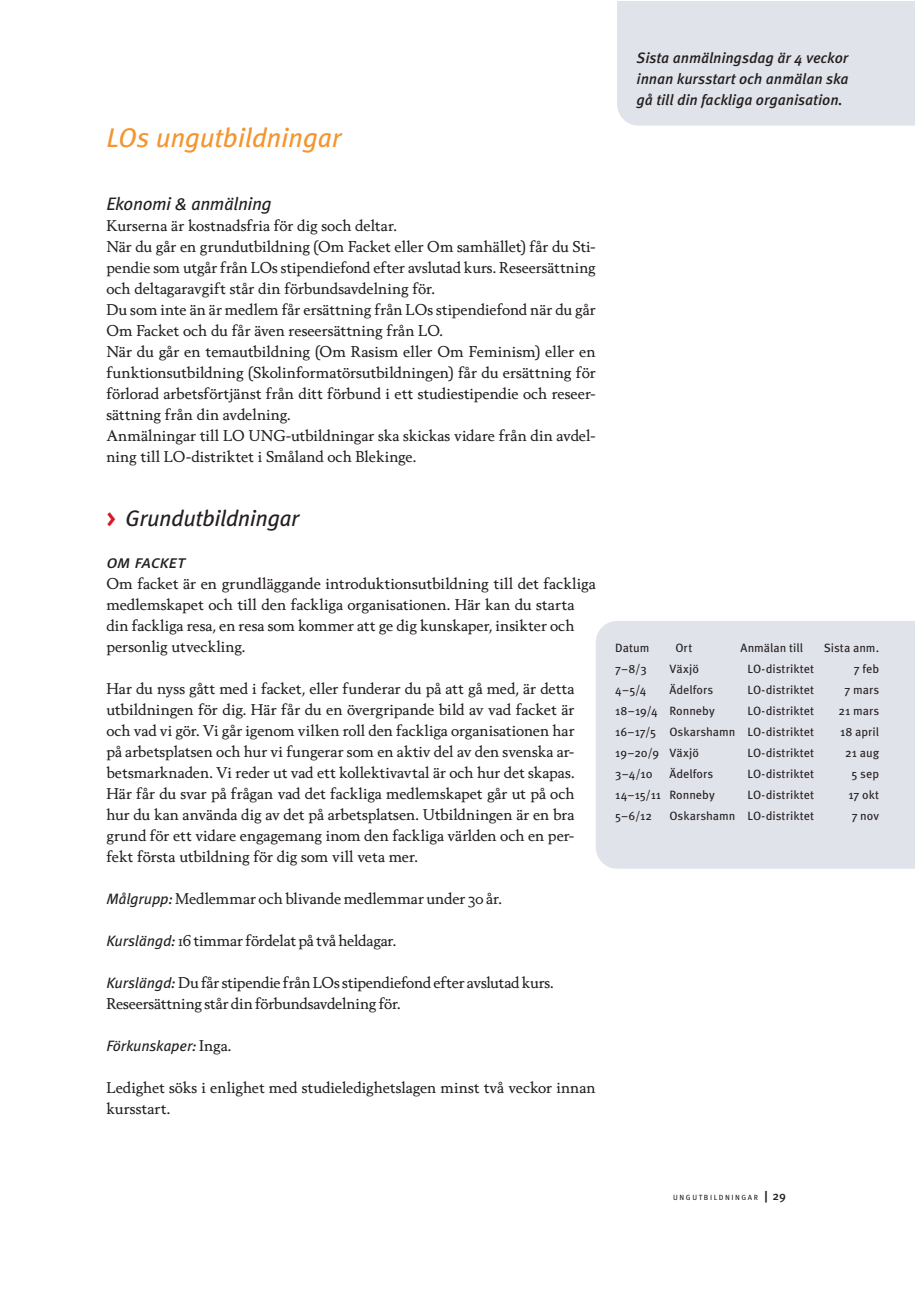
<style>
.page{position:relative;width:915px;height:1306px;background:#fff}
.page>*{position:absolute;margin:0;border:0;box-sizing:border-box;transform-origin:0 0}
.Brödingång{font:italic 27px "Meta Pro";letter-spacing:-.015em;color:#f4952f}
.Mellanrubrik{font:italic 22.5px "Meta Pro";letter-spacing:-.02em;color:#231f20}
.Mellanrubrik-2{font:italic 18px "Meta Pro";letter-spacing:-.02em;color:#231f20}
.Brödingång-2{font:15px/21px "Berling Nova Text Pro";color:#231f20}
.Underrubrik{font:15px/21px "Berling Nova Text Pro";letter-spacing:-.01em;color:#231f20}
.Fakta_-_ingång{font:italic 500 15px/21px "Meta Pro";letter-spacing:-.005em;color:#231f20;text-align:justify}
.Underrubrik-2{font:italic 15px "Meta Pro";letter-spacing:-.01em;color:#231f20}
.Fakta_-_ingång-2{font:12px "Meta Pro";color:#231f20}
.t1{font:7.5px "Meta Pro";letter-spacing:.21em;color:#231f20}
.s1{font-weight:700;font-style:normal;color:#d71824}
.s2{font-family:"Meta Pro";font-style:italic}
.s3{font-family:"Berling Nova Text Pro";font-style:normal}
.s4{font-weight:700;font-size:12px}
.s5{font-weight:500;font-size:12px}
</style>
<div class="page">
<div style="left:617px;top:1px;width:298px;height:125px;background:#e1e3ea"></div>
<div style="left:596px;top:621px;width:318px;height:247px;background:#e1e3ea"></div>
<p class="Brödingång" style="left:106px;top:117px;width:238px">LOs ungutbildningar</p>
<p class="Mellanrubrik-2" style="left:106px;top:190px;width:167px">Ekonomi &amp; anmälning</p>
<p class="Brödingång-2" style="left:106px;top:215px;width:292px">Kurserna är kostnadsfria för dig soch deltar.</p>
<p class="Brödingång-2" style="left:106px;top:236px;width:490px;text-align:justify">När du går en grundutbildning (Om Facket eller Om samhället) får du Sti&shy;pendie som utgår från LOs stipendiefond efter avslutad kurs. Reseersättning och deltagaravgift står din förbundsavdelning för.</p>
<p class="Brödingång-2" style="left:106px;top:299px;width:490px">Du som inte än är medlem får ersättning från LOs stipendiefond när du går<br>Om Facket och du får även reseersättning från LO.</p>
<p class="Brödingång-2" style="left:106px;top:341px;width:490px;text-align:justify">När du går en temautbildning (Om Rasism eller Om Feminism) eller en funktionsutbildning (Skolinformatörsutbildningen) får du ersättning för förlorad arbetsförtjänst från ditt förbund i ett studiestipendie och reseer&shy;sättning från din avdelning.</p>
<p class="Brödingång-2" style="left:106px;top:425px;width:490px">Anmälningar till LO UNG-utbildningar ska skickas vidare från din avdel&shy;ning till LO-distriktet i Småland och Blekinge.</p>
<p class="Mellanrubrik" style="left:106px;top:500px;width:195px"><span class="s1">&gt;</span> Grundutbildningar</p>
<p class="Mellanrubrik-2" style="left:106px;top:547px;width:81px">OM FACKET</p>
<p class="Brödingång-2" style="left:106px;top:572px;width:490px">Om facket är en grundläggande introduktionsutbildning till det fackliga medlemskapet och till den fackliga organisationen. Här kan du starta din fackliga resa, en resa som kommer att ge dig kunskaper, insikter och personlig utveckling.</p>
<p class="Brödingång-2" style="left:106px;top:677px;width:469px;text-align:justify">Har du nyss gått med i facket, eller funderar du på att gå med, är detta utbildningen för dig. Här får du en övergripande bild av vad facket är och vad vi gör. Vi går igenom vilken roll den fackliga organisationen har på arbetsplatsen och hur vi fungerar som en aktiv del av den svenska ar&shy;betsmarknaden. Vi reder ut vad ett kollektivavtal är och hur det skapas.<br>Här får du svar på frågan vad det fackliga medlemskapet går ut på och hur du kan använda dig av det på arbetsplatsen. Utbildningen är en bra grund för ett vidare engagemang inom den fackliga världen och en per&shy;fekt första utbildning för dig som vill veta mer.</p>
<p class="Underrubrik" style="left:106px;top:887px;width:397px"><span class="s2">Målgrupp:</span> Medlemmar och blivande medlemmar under 30 år.</p>
<p class="Underrubrik" style="left:106px;top:929px;width:291px"><span class="s2">Kurslängd:</span> 16 timmar fördelat på två heldagar.</p>
<p class="Underrubrik" style="left:106px;top:971px;width:449px"><span class="s2">Kurslängd:</span> Du får stipendie från LOs stipendiefond efter avslutad kurs.<br>Reseersättning står din förbundsavdelning för.</p>
<p class="Underrubrik-2" style="left:106px;top:1034px;width:126px">Förkunskaper: <span class="s3">Inga.</span></p>
<p class="Brödingång-2" style="left:106px;top:1076px;width:490px">Ledighet söks i enlighet med studieledighetslagen minst två veckor innan kursstart.</p>
<p class="Fakta_-_ingång" style="left:636px;top:47px;width:213px">Sista anmälningsdag är 4 veckor innan kursstart och anmälan ska gå till din fackliga organisation.</p>
<p class="Fakta_-_ingång-2" style="left:615px;top:638px;width:36px">Datum</p>
<p class="Fakta_-_ingång-2" style="left:675px;top:638px;width:18px">Ort</p>
<p class="Fakta_-_ingång-2" style="left:740px;top:638px;width:64px">Anmälan till</p>
<p class="Fakta_-_ingång-2" style="left:823px;top:638px;width:57px">Sista anm.</p>
<p class="Fakta_-_ingång-2" style="left:615px;top:659px;width:33px">7–8/3</p>
<p class="Fakta_-_ingång-2" style="left:669px;top:659px;width:31px">Växjö</p>
<p class="Fakta_-_ingång-2" style="left:747px;top:659px;width:68px">LO-distriktet</p>
<p class="Fakta_-_ingång-2" style="left:853px;top:659px;width:27px">7 feb</p>
<p class="Fakta_-_ingång-2" style="left:615px;top:680px;width:33px">4–5/4</p>
<p class="Fakta_-_ingång-2" style="left:669px;top:680px;width:45px">Ädelfors</p>
<p class="Fakta_-_ingång-2" style="left:747px;top:680px;width:68px">LO-distriktet</p>
<p class="Fakta_-_ingång-2" style="left:844px;top:680px;width:36px">7 mars</p>
<p class="Fakta_-_ingång-2" style="left:615px;top:701px;width:101px">18–19/4 Ronneby</p>
<p class="Fakta_-_ingång-2" style="left:747px;top:701px;width:68px">LO-distriktet</p>
<p class="Fakta_-_ingång-2" style="left:838px;top:701px;width:42px">21 mars</p>
<p class="Fakta_-_ingång-2" style="left:615px;top:722px;width:200px">16–17/5 Oskarshamn LO-distriktet</p>
<p class="Fakta_-_ingång-2" style="left:839px;top:722px;width:40px">18 april</p>
<p class="Fakta_-_ingång-2" style="left:615px;top:743px;width:85px">19–20/9 Växjö</p>
<p class="Fakta_-_ingång-2" style="left:747px;top:743px;width:68px">LO-distriktet</p>
<p class="Fakta_-_ingång-2" style="left:845px;top:743px;width:35px">21 aug</p>
<p class="Fakta_-_ingång-2" style="left:615px;top:764px;width:39px">3–4/10</p>
<p class="Fakta_-_ingång-2" style="left:669px;top:764px;width:45px">Ädelfors</p>
<p class="Fakta_-_ingång-2" style="left:747px;top:764px;width:68px">LO-distriktet</p>
<p class="Fakta_-_ingång-2" style="left:851px;top:764px;width:29px">5 sep</p>
<p class="Fakta_-_ingång-2" style="left:615px;top:785px;width:101px">14–15/11 Ronneby</p>
<p class="Fakta_-_ingång-2" style="left:747px;top:785px;width:68px">LO-distriktet</p>
<p class="Fakta_-_ingång-2" style="left:848px;top:785px;width:32px">17 okt</p>
<p class="Fakta_-_ingång-2" style="left:615px;top:806px;width:38px">5–6/12</p>
<p class="Fakta_-_ingång-2" style="left:669px;top:806px;width:146px">Oskarshamn LO-distriktet</p>
<p class="Fakta_-_ingång-2" style="left:851px;top:806px;width:29px">7 nov</p>
<p class="t1" style="left:673px;top:1191px;width:26px">Ungutbild</p>
<p class="t1" style="left:724px;top:1191px;width:62px">ni ngar <span class="s4">|</span> <span class="s5">29</span></p>
</div>
